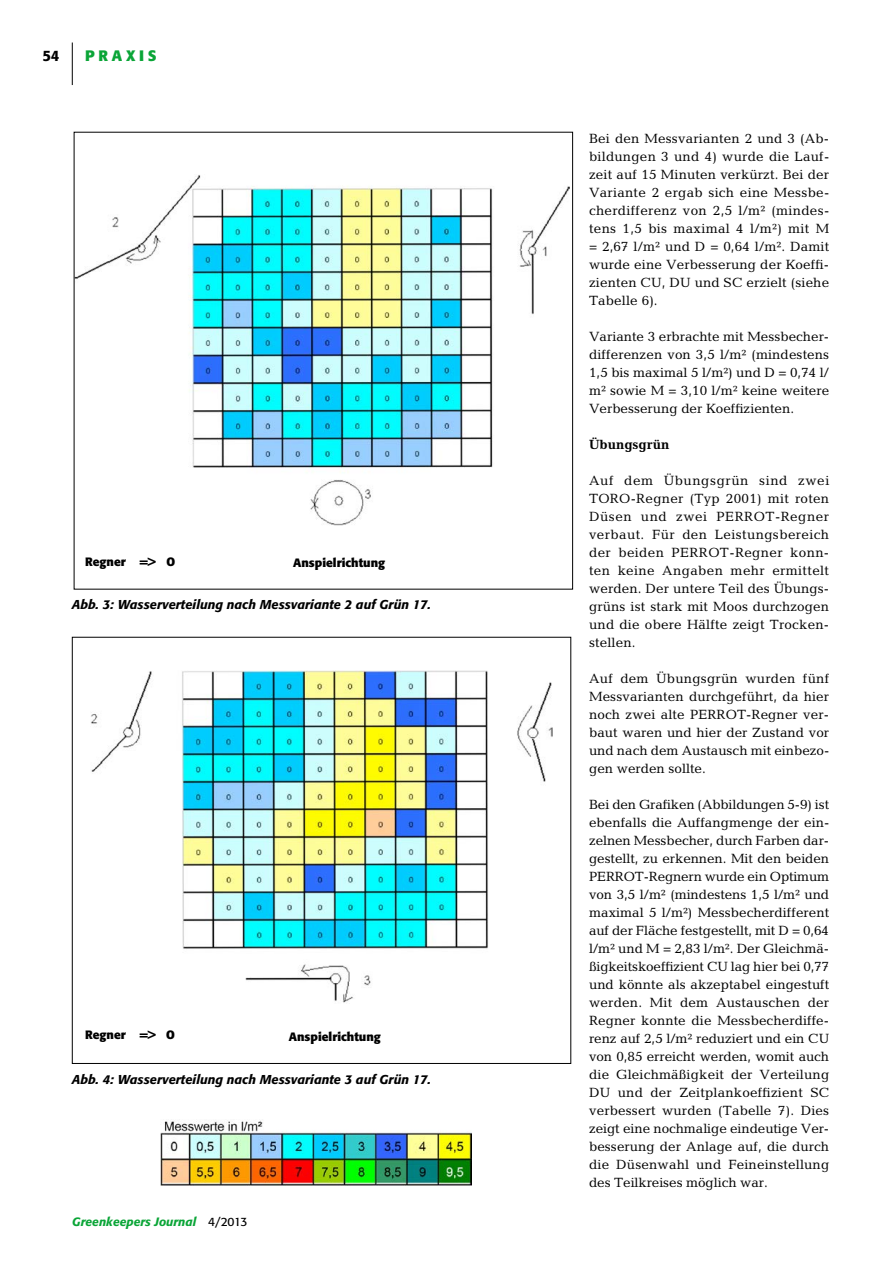
<style>
.page{position:relative;width:893px;height:1263px;background:#fff}
.page>*{position:absolute;margin:0;border:0;box-sizing:border-box;transform-origin:0 0}
.t1{font:700 15px "Formata";letter-spacing:.25em;color:#0aa537}
.t2{font:500 15px "Formata";color:#000}
.t3{font:13.5px/18px "Candida";letter-spacing:.005em;color:#000;text-align:justify}
.t4{font:700 13.5px "Candida";color:#000}
.t5{font:italic 500 12.75px "Formata";color:#000}
.t6{font:700 12px "Formata";color:#000}
.t7{font:italic 500 12px "Formata";color:#0aa537}
.s1{font-weight:400;font-style:normal;color:#000}
</style>
<div class="page">
<hr style="left:72px;top:43px;width:1px;height:42px;background:#000">
<img style="left:76px;top:175px;width:493px;height:351px">
<img style="left:161px;top:1120px;width:311px;height:65px">
<img style="left:91px;top:671px;width:461px;height:332px">
<p class="t2" style="left:42px;top:46px;width:19px">54</p>
<p class="t1" style="left:85px;top:46px;width:73px">praxis</p>
<p class="t6" style="left:85px;top:554px;width:92px">Regner =&gt; O</p>
<p class="t6" style="left:293px;top:555px;width:94px">Anspielrichtung</p>
<p class="t5" style="left:72px;top:597px;width:360px">Abb. 3: Wasserverteilung nach Messvariante 2 auf Grün 17.</p>
<p class="t6" style="left:85px;top:1028px;width:92px">Regner =&gt; O</p>
<p class="t6" style="left:289px;top:1029px;width:94px">Anspielrichtung</p>
<p class="t5" style="left:72px;top:1072px;width:360px">Abb. 4: Wasserverteilung nach Messvariante 3 auf Grün 17.</p>
<p class="t7" style="left:72px;top:1215px;width:177px">Greenkeepers Journal <span class="s1">4/2013</span></p>
<p class="t3" style="left:589px;top:129px;width:242px">Bei den Messvarianten 2 und 3 (Ab&shy;bildungen 3 und 4) wurde die Lauf&shy;zeit auf 15 Minuten verkürzt. Bei der Variante 2 ergab sich eine Messbe&shy;cherdifferenz von 2,5 l/m² (mindes&shy;tens 1,5 bis maximal 4 l/m²) mit M = 2,67 l/m² und D = 0,64 l/m². Damit wurde eine Verbesserung der Koeffi&shy;zienten CU, DU und SC erzielt (siehe Tabelle 6).</p>
<p class="t3" style="left:589px;top:327px;width:242px">Variante 3 erbrachte mit Messbecher&shy;differenzen von 3,5 l/m² (mindestens 1,5 bis maximal 5 l/m²) und D = 0,74 l/ m² sowie M = 3,10 l/m² keine weitere Verbesserung der Koeffizienten.</p>
<p class="t4" style="left:589px;top:436px;width:82px">Übungsgrün</p>
<p class="t3" style="left:589px;top:471px;width:242px">Auf dem Übungsgrün sind zwei TORO-Regner (Typ 2001) mit roten Düsen und zwei PERROT-Regner verbaut. Für den Leistungsbereich der beiden PERROT-Regner konn&shy;ten keine Angaben mehr ermittelt werden. Der untere Teil des Übungs&shy;grüns ist stark mit Moos durchzogen und die obere Hälfte zeigt Trocken&shy;stellen.</p>
<p class="t3" style="left:589px;top:669px;width:242px">Auf dem Übungsgrün wurden fünf Messvarianten durchgeführt, da hier noch zwei alte PERROT-Regner ver&shy;baut waren und hier der Zustand vor und nach dem Austausch mit einbezo&shy;gen werden sollte.</p>
<p class="t3" style="left:589px;top:795px;width:242px">Bei den Grafiken (Abbildungen 5-9) ist ebenfalls die Auffangmenge der ein&shy;zelnen Messbecher, durch Farben dar&shy;gestellt, zu erkennen. Mit den beiden PERROT-Regnern wurde ein Optimum von 3,5 l/m² (mindestens 1,5 l/m² und maximal 5 l/m²) Messbecherdifferent auf der Fläche festgestellt, mit D = 0,64 l/m² und M = 2,83 l/m². Der Gleichmä&shy;ßigkeitskoeffizient CU lag hier bei 0,77 und könnte als akzeptabel eingestuft werden. Mit dem Austauschen der Regner konnte die Messbecherdiffe&shy;renz auf 2,5 l/m² reduziert und ein CU von 0,85 erreicht werden, womit auch die Gleichmäßigkeit der Verteilung DU und der Zeitplankoeffizient SC verbessert wurden (Tabelle 7). Dies zeigt eine nochmalige eindeutige Ver&shy;besserung der Anlage auf, die durch die Düsenwahl und Feineinstellung des Teilkreises möglich war.</p>
</div>
